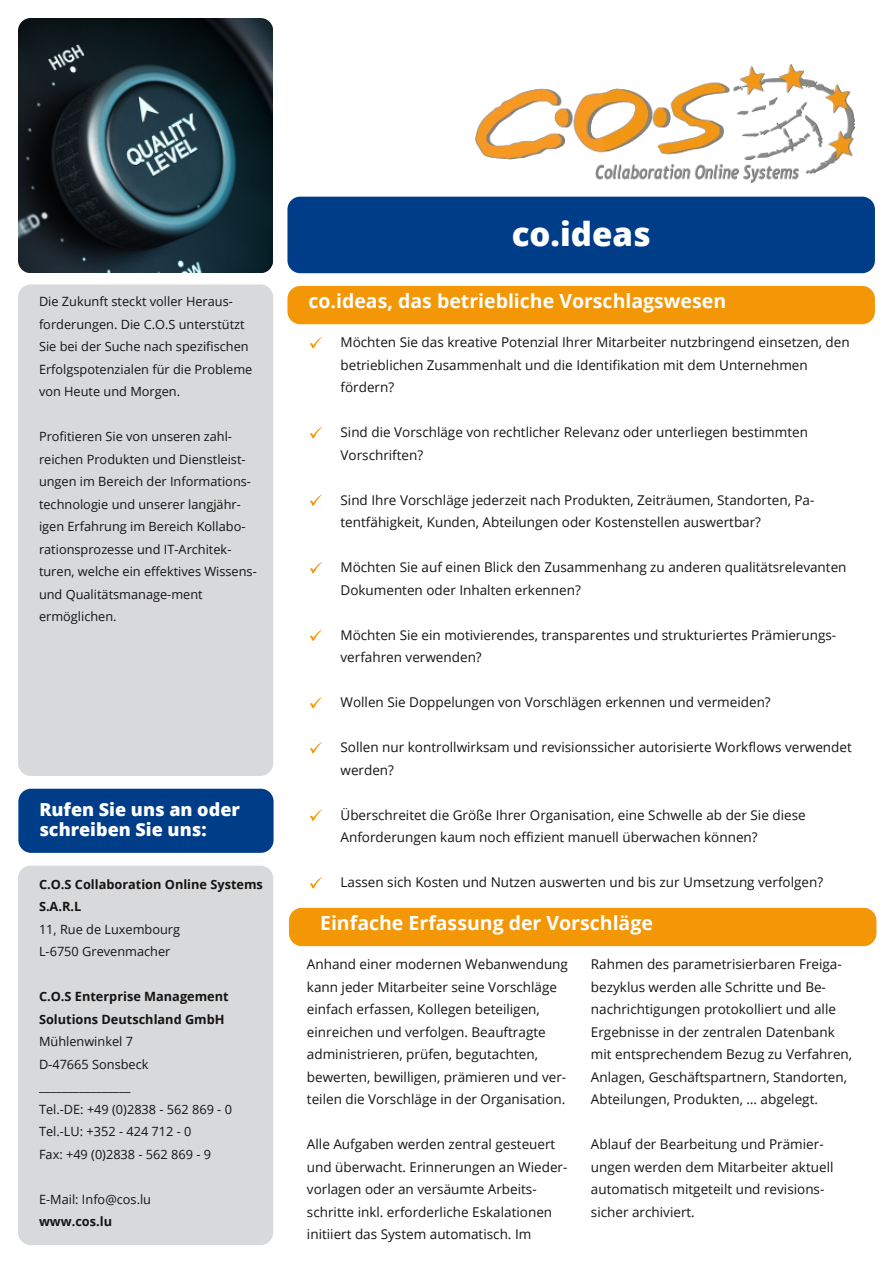
<style>
.page{position:relative;width:893px;height:1263px;background:#fff}
.page>*{position:absolute;margin:0;border:0;box-sizing:border-box;transform-origin:0 0}
.t1{font:800 33px "Open Sans";color:#fff}
.t2{font:700 19.5px "Open Sans";color:#fff}
.t3{font:800 18px/19.5px "Open Sans";color:#fff}
.t4{font:13.5px/22.5px "Open Sans";color:#161413}
.t5{font:12.75px/22.5px "Open Sans";color:#161413}
.t6{font:700 12.75px/22.5px "Open Sans";color:#161413}
</style>
<div class="page">
<svg style="left:310px;top:337px;width:12px;height:12px"></svg>
<svg style="left:310px;top:427px;width:12px;height:12px"></svg>
<svg style="left:310px;top:494px;width:12px;height:12px"></svg>
<svg style="left:310px;top:562px;width:12px;height:12px"></svg>
<svg style="left:310px;top:629px;width:12px;height:12px"></svg>
<svg style="left:310px;top:697px;width:12px;height:12px"></svg>
<svg style="left:310px;top:742px;width:12px;height:12px"></svg>
<svg style="left:310px;top:809px;width:12px;height:12px"></svg>
<svg style="left:310px;top:877px;width:12px;height:12px"></svg>
<div style="left:18px;top:284px;width:255px;height:492px;background:#d8d9da;border-radius:13px"></div>
<div style="left:18px;top:789px;width:256px;height:64px;background:#003d89;border-radius:13px"></div>
<div style="left:18px;top:866px;width:255px;height:379px;background:#d8d9da;border-radius:13px"></div>
<div style="left:289px;top:908px;width:587px;height:38px;background:#f49707;border-radius:13px"></div>
<div style="left:287px;top:286px;width:588px;height:38px;background:#f49707;border-radius:13px"></div>
<div style="left:287px;top:197px;width:588px;height:76px;background:#003d89;border-radius:13px"></div>
<img style="left:18px;top:18px;width:255px;height:255px;border-radius:13px">
<img style="left:475px;top:64px;width:380px;height:119px">
<p class="t5" style="left:39px;top:290px;width:215px">Die Zukunft steckt voller Heraus&shy;forderungen. Die C.O.S unterstützt Sie bei der Suche nach spezifischen Erfolgspotenzialen für die Probleme von Heute und Morgen.</p>
<p class="t5" style="left:39px;top:425px;width:219px">Profitieren Sie von unseren zahl&shy;reichen Produkten und Dienstleist&shy;ungen im Bereich der Informations&shy;technologie und unserer langjähr&shy;igen Erfahrung im Bereich Kollabo&shy;rationsprozesse und IT-Architek&shy;turen, welche ein effektives Wissens&shy;und Qualitätsmanage-ment ermöglichen.</p>
<h3 class="t3" style="left:39px;top:799px;width:202px">Rufen Sie uns an oder schreiben Sie uns:</h3>
<p class="t6" style="left:39px;top:873px;width:225px">C.O.S Collaboration Online Systems<br>S.A.R.L</p>
<p class="t5" style="left:39px;top:918px;width:143px">11, Rue de Luxembourg<br>L-6750 Grevenmacher</p>
<p class="t6" style="left:39px;top:985px;width:191px">C.O.S Enterprise Management<br>Solutions Deutschland GmbH</p>
<p class="t5" style="left:39px;top:1030px;width:194px">Mühlenwinkel 7<br>D-47665 Sonsbeck ________________<br>Tel.-DE: +49 (0)2838 - 562 869 - 0<br>Tel.-LU: +352 - 424 712 - 0<br>Fax: +49 (0)2838 - 562 869 - 9</p>
<p class="t5" style="left:39px;top:1188px;width:114px">E-Mail: Info@cos.lu</p>
<p class="t6" style="left:39px;top:1210px;width:75px">www.cos.lu</p>
<h1 class="t1" style="left:512px;top:211px;width:140px">co.ideas</h1>
<h2 class="t2" style="left:308px;top:287px;width:419px">co.ideas, das betriebliche Vorschlagswesen</h2>
<p class="t4" style="left:340px;top:331px;width:511px">Möchten Sie das kreative Potenzial Ihrer Mitarbeiter nutzbringend einsetzen, den betrieblichen Zusammenhalt und die Identifikation mit dem Unternehmen fördern?</p>
<p class="t4" style="left:340px;top:421px;width:469px">Sind die Vorschläge von rechtlicher Relevanz oder unterliegen bestimmten<br>Vorschriften?</p>
<p class="t4" style="left:340px;top:488px;width:475px">Sind Ihre Vorschläge jederzeit nach Produkten, Zeiträumen, Standorten, Pa&shy;tentfähigkeit, Kunden, Abteilungen oder Kostenstellen auswertbar?</p>
<p class="t4" style="left:340px;top:556px;width:507px">Möchten Sie auf einen Blick den Zusammenhang zu anderen qualitätsrelevanten<br>Dokumenten oder Inhalten erkennen?</p>
<p class="t4" style="left:340px;top:623px;width:497px">Möchten Sie ein motivierendes, transparentes und strukturiertes Prämierungs&shy;verfahren verwenden?</p>
<p class="t4" style="left:340px;top:691px;width:432px">Wollen Sie Doppelungen von Vorschlägen erkennen und vermeiden?</p>
<p class="t4" style="left:340px;top:736px;width:513px">Sollen nur kontrollwirksam und revisionssicher autorisierte Workflows verwendet werden?</p>
<p class="t4" style="left:340px;top:803px;width:467px">Überschreitet die Größe Ihrer Organisation, eine Schwelle ab der Sie diese<br>Anforderungen kaum noch effizient manuell überwachen können?</p>
<p class="t4" style="left:340px;top:871px;width:484px">Lassen sich Kosten und Nutzen auswerten und bis zur Umsetzung verfolgen?</p>
<h2 class="t2" style="left:320px;top:909px;width:334px">Einfache Erfassung der Vorschläge</h2>
<p class="t4" style="left:307px;top:953px;width:263px">Anhand einer modernen Webanwendung kann jeder Mitarbeiter seine Vorschläge einfach erfassen, Kollegen beteiligen, einreichen und verfolgen. Beauftragte administrieren, prüfen, begutachten, bewerten, bewilligen, prämieren und ver&shy;teilen die Vorschläge in der Organisation.</p>
<p class="t4" style="left:307px;top:1133px;width:262px">Alle Aufgaben werden zentral gesteuert und überwacht. Erinnerungen an Wieder&shy;vorlagen oder an versäumte Arbeits&shy;schritte inkl. erforderliche Eskalationen initiiert das System automatisch. Im</p>
<p class="t4" style="left:591px;top:953px;width:263px">Rahmen des parametrisierbaren Freiga&shy;bezyklus werden alle Schritte und Be&shy;nachrichtigungen protokolliert und alle Ergebnisse in der zentralen Datenbank mit entsprechendem Bezug zu Verfahren, Anlagen, Geschäftspartnern, Standorten, Abteilungen, Produkten, … abgelegt.</p>
<p class="t4" style="left:591px;top:1133px;width:244px">Ablauf der Bearbeitung und Prämier&shy;ungen werden dem Mitarbeiter aktuell automatisch mitgeteilt und revisions&shy;sicher archiviert.</p>
</div>
